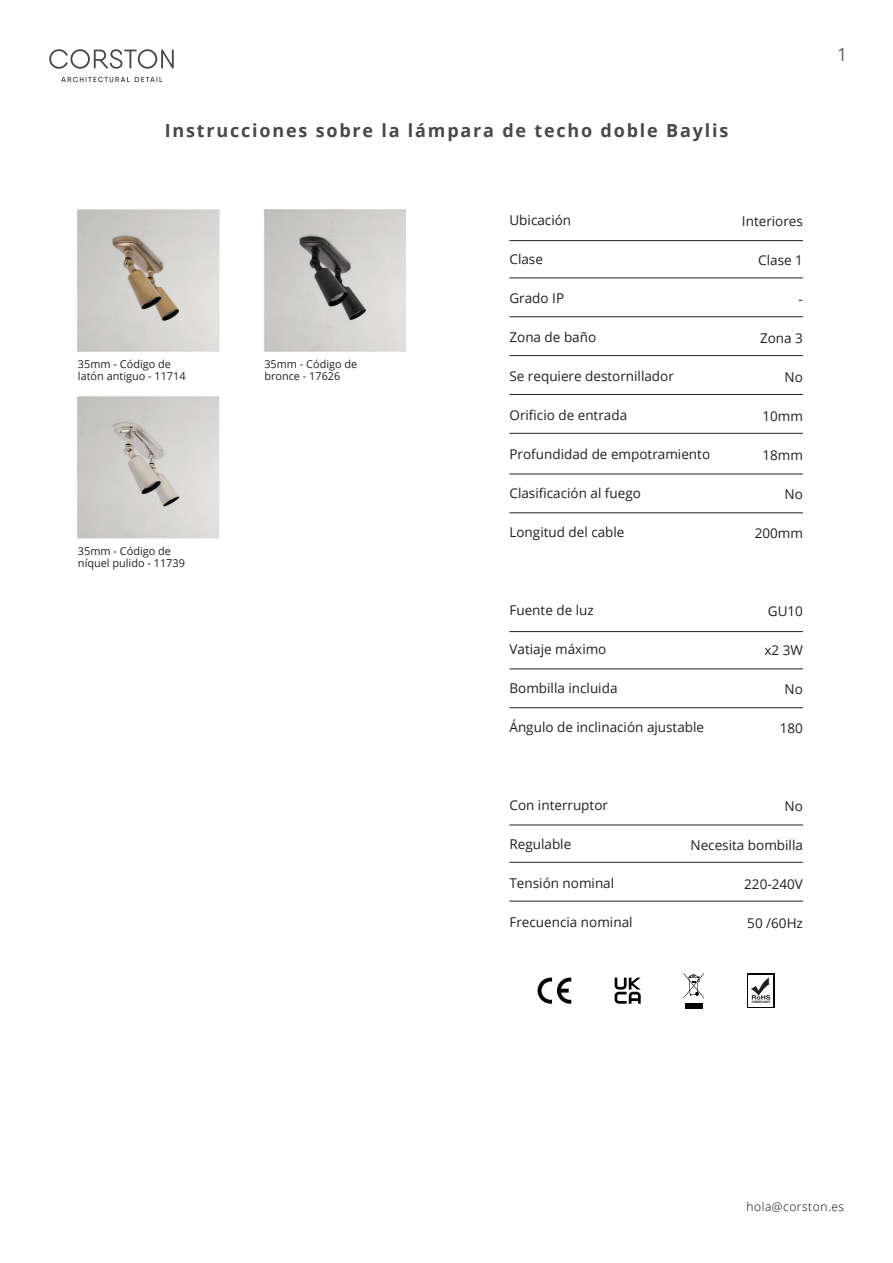
<style>
.page{position:relative;width:893px;height:1263px;background:#fff}
.page>*{position:absolute;margin:0;border:0;box-sizing:border-box;transform-origin:0 0}
.t1{font:700 18px "Open Sans";letter-spacing:.1em;color:#474849}
.t2{font:18px "Open Sans";color:#5f5d5e}
.t3{font:13.5px "Open Sans";color:#231f20}
.t4{font:300 12px "Open Sans";letter-spacing:.045em;color:#050504}
.t5{font:10.95px/12.5px "Open Sans";color:#231f20}
.t6{font:700 3.45px "Myriad Pro";color:#231f20}
</style>
<div class="page">
<img style="left:78px;top:210px;width:328px;height:329px">
<div style="left:747px;top:973px;width:27px;height:35px;background:#040503"></div>
<div style="left:748px;top:975px;width:25px;height:32px;background:#fff"></div>
<svg style="left:538px;top:977px;width:33px;height:27px"></svg>
<svg style="left:615px;top:977px;width:26px;height:27px"></svg>
<div style="left:685px;top:1003px;width:17px;height:5px;background:#040503"></div>
<svg style="left:683px;top:973px;width:21px;height:25px"></svg>
<svg style="left:751px;top:977px;width:19px;height:23px"></svg>
<svg style="left:49px;top:49px;width:125px;height:33px"></svg>
<hr style="left:509px;top:240px;width:294px;height:1px;background:#231f20">
<hr style="left:509px;top:278px;width:294px;height:1px;background:#231f20">
<hr style="left:509px;top:316px;width:294px;height:1px;background:#231f20">
<hr style="left:509px;top:355px;width:294px;height:1px;background:#231f20">
<hr style="left:509px;top:394px;width:294px;height:1px;background:#231f20">
<hr style="left:509px;top:433px;width:294px;height:1px;background:#231f20">
<hr style="left:509px;top:474px;width:294px;height:1px;background:#231f20">
<hr style="left:509px;top:512px;width:294px;height:1px;background:#231f20">
<hr style="left:509px;top:631px;width:294px;height:1px;background:#231f20">
<hr style="left:509px;top:669px;width:294px;height:1px;background:#231f20">
<hr style="left:509px;top:707px;width:294px;height:1px;background:#231f20">
<hr style="left:509px;top:825px;width:294px;height:1px;background:#231f20">
<hr style="left:509px;top:862px;width:294px;height:1px;background:#231f20">
<hr style="left:509px;top:901px;width:294px;height:1px;background:#231f20">
<h1 class="t1" style="left:165px;top:118px;width:565px">Instrucciones sobre la lámpara de techo doble Baylis</h1>
<p class="t5" style="left:78px;top:357px;width:109px">35mm - Código de latón antiguo - 11714</p>
<p class="t5" style="left:78px;top:544px;width:108px">35mm - Código de níquel pulido - 11739</p>
<p class="t5" style="left:264px;top:357px;width:94px">35mm - Código de bronce - 17626</p>
<p class="t3" style="left:509px;top:211px;width:63px">Ubicación</p>
<p class="t3" style="left:509px;top:250px;width:35px">Clase</p>
<p class="t3" style="left:509px;top:289px;width:56px">Grado IP</p>
<p class="t3" style="left:509px;top:328px;width:88px">Zona de baño</p>
<p class="t3" style="left:509px;top:367px;width:166px">Se requiere destornillador</p>
<p class="t3" style="left:509px;top:406px;width:119px">Orificio de entrada</p>
<p class="t3" style="left:509px;top:445px;width:202px">Profundidad de empotramiento</p>
<p class="t3" style="left:509px;top:484px;width:133px">Clasificación al fuego</p>
<p class="t3" style="left:509px;top:523px;width:117px">Longitud del cable</p>
<p class="t3" style="left:509px;top:601px;width:86px">Fuente de luz</p>
<p class="t3" style="left:509px;top:640px;width:98px">Vatiaje máximo</p>
<p class="t3" style="left:509px;top:679px;width:110px">Bombilla incluida</p>
<p class="t3" style="left:509px;top:718px;width:196px">Ángulo de inclinación ajustable</p>
<p class="t3" style="left:742px;top:212px;width:62px">Interiores</p>
<p class="t3" style="left:758px;top:251px;width:46px">Clase 1</p>
<p class="t3" style="left:799px;top:290px;width:6px">-</p>
<p class="t3" style="left:760px;top:329px;width:44px">Zona 3</p>
<p class="t3" style="left:785px;top:368px;width:20px">No</p>
<p class="t3" style="left:762px;top:407px;width:42px">10mm</p>
<p class="t3" style="left:762px;top:446px;width:42px">18mm</p>
<p class="t3" style="left:785px;top:485px;width:20px">No</p>
<p class="t3" style="left:755px;top:524px;width:50px">200mm</p>
<p class="t3" style="left:768px;top:602px;width:37px">GU10</p>
<p class="t3" style="left:764px;top:641px;width:40px">x2 3W</p>
<p class="t3" style="left:785px;top:680px;width:20px">No</p>
<p class="t3" style="left:780px;top:719px;width:25px">180</p>
<p class="t3" style="left:509px;top:796px;width:100px">Con interruptor</p>
<p class="t3" style="left:509px;top:835px;width:63px">Regulable</p>
<p class="t3" style="left:509px;top:874px;width:106px">Tensión nominal</p>
<p class="t3" style="left:509px;top:913px;width:125px">Frecuencia nominal</p>
<p class="t3" style="left:785px;top:797px;width:20px">No</p>
<p class="t3" style="left:690px;top:836px;width:114px">Necesita bombilla</p>
<p class="t3" style="left:744px;top:875px;width:60px">220-240V</p>
<p class="t3" style="left:747px;top:914px;width:57px">50 /60Hz</p>
<p class="t6" style="left:752px;top:1000px;width:20px">COMPLIANT</p>
<h1 class="t2" style="left:837px;top:42px;width:12px">1</h1>
<p class="t4" style="left:747px;top:1199px;width:99px">hola@corston.es</p>
</div>
